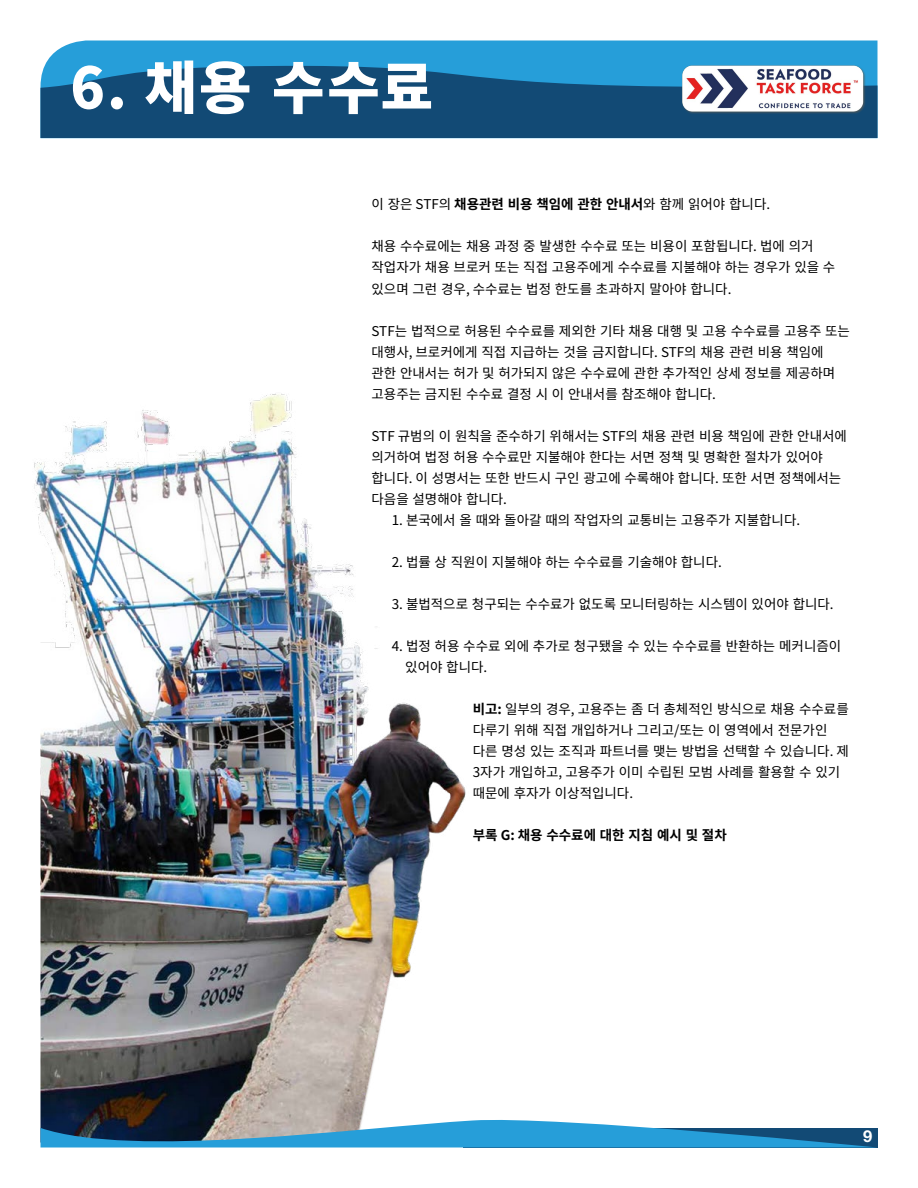
<style>
.page{position:relative;width:918px;height:1188px;background:#fff}
.page>*{position:absolute;margin:0;border:0;box-sizing:border-box;transform-origin:0 0}
.t1{font:900 57px "Noto Sans KR";color:#fff}
.t2{font:700 16.5px "Helvetica Neue";color:#fff}
.t3{font:13.5px/21px "Noto Sans KR";color:#000}
.t4{font:700 13.5px "Noto Sans KR";color:#000}
.t5{font:800 12.6px/14.7px "Open Sans";letter-spacing:-.025em;color:#fff}
.s1{font-weight:700}
</style>
<div class="page">
<img style="left:34px;top:393px;width:432px;height:722px">
<div style="left:45px;top:40px;width:833px;height:25px;background:#269ed9"></div>
<svg style="left:40px;top:65px;width:838px;height:73px;background:#145582"></svg>
<svg style="left:40px;top:1115px;width:838px;height:33px"></svg>
<img style="left:682px;top:65px;width:183px;height:49px">
<h1 class="t1" style="left:70px;top:56px;width:364px">6. 채용 수수료</h1>
<p class="t5" style="left:130px;top:59px;width:97px">Supply Chains<br>Toward A More<br>Sustainable</p>
<p class="t3" style="left:372px;top:194px;width:400px">이 장은 STF의 <span class="s1">채용관련 비용 책임에 관한 안내서</span>와 함께 읽어야 합니다.</p>
<p class="t3" style="left:372px;top:236px;width:465px">채용 수수료에는 채용 과정 중 발생한 수수료 또는 비용이 포함됩니다. 법에 의거 작업자가 채용 브로커 또는 직접 고용주에게 수수료를 지불해야 하는 경우가 있을 수 있으며 그런 경우, 수수료는 법정 한도를 초과하지 말아야 합니다.</p>
<p class="t3" style="left:372px;top:320px;width:480px">STF는 법적으로 허용된 수수료를 제외한 기타 채용 대행 및 고용 수수료를 고용주 또는 대행사, 브로커에게 직접 지급하는 것을 금지합니다. STF의 채용 관련 비용 책임에 관한 안내서는 허가 및 허가되지 않은 수수료에 관한 추가적인 상세 정보를 제공하며 고용주는 금지된 수수료 결정 시 이 안내서를 참조해야 합니다.</p>
<p class="t3" style="left:372px;top:425px;width:477px">STF 규범의 이 원칙을 준수하기 위해서는 STF의 채용 관련 비용 책임에 관한 안내서에 의거하여 법정 허용 수수료만 지불해야 한다는 서면 정책 및 명확한 절차가 있어야 합니다. 이 성명서는 또한 반드시 구인 광고에 수록해야 합니다. 또한 서면 정책에서는 다음을 설명해야 합니다.</p>
<p class="t3" style="left:392px;top:509px;width:410px">1. 본국에서 올 때와 돌아갈 때의 작업자의 교통비는 고용주가 지불합니다.</p>
<p class="t3" style="left:392px;top:551px;width:332px">2. 법률 상 직원이 지불해야 하는 수수료를 기술해야 합니다.</p>
<p class="t3" style="left:392px;top:593px;width:443px">3. 불법적으로 청구되는 수수료가 없도록 모니터링하는 시스템이 있어야 합니다.</p>
<p class="t3" style="left:405px;top:635px;width:438px;text-indent:-14px">4. 법정 허용 수수료 외에 추가로 청구됐을 수 있는 수수료를 반환하는 메커니즘이 있어야 합니다.</p>
<p class="t3" style="left:473px;top:698px;width:378px"><span class="s1">비고:</span> 일부의 경우, 고용주는 좀 더 총체적인 방식으로 채용 수수료를 다루기 위해 직접 개입하거나 그리고/또는 이 영역에서 전문가인 다른 명성 있는 조직과 파트너를 맺는 방법을 선택할 수 있습니다. 제<br>3자가 개입하고, 고용주가 이미 수립된 모범 사례를 활용할 수 있기 때문에 후자가 이상적입니다.</p>
<p class="t4" style="left:473px;top:827px;width:256px">부록 G: 채용 수수료에 대한 지침 예시 및 절차</p>
<p class="t2" style="left:863px;top:1126px;width:11px">9</p>
</div>
